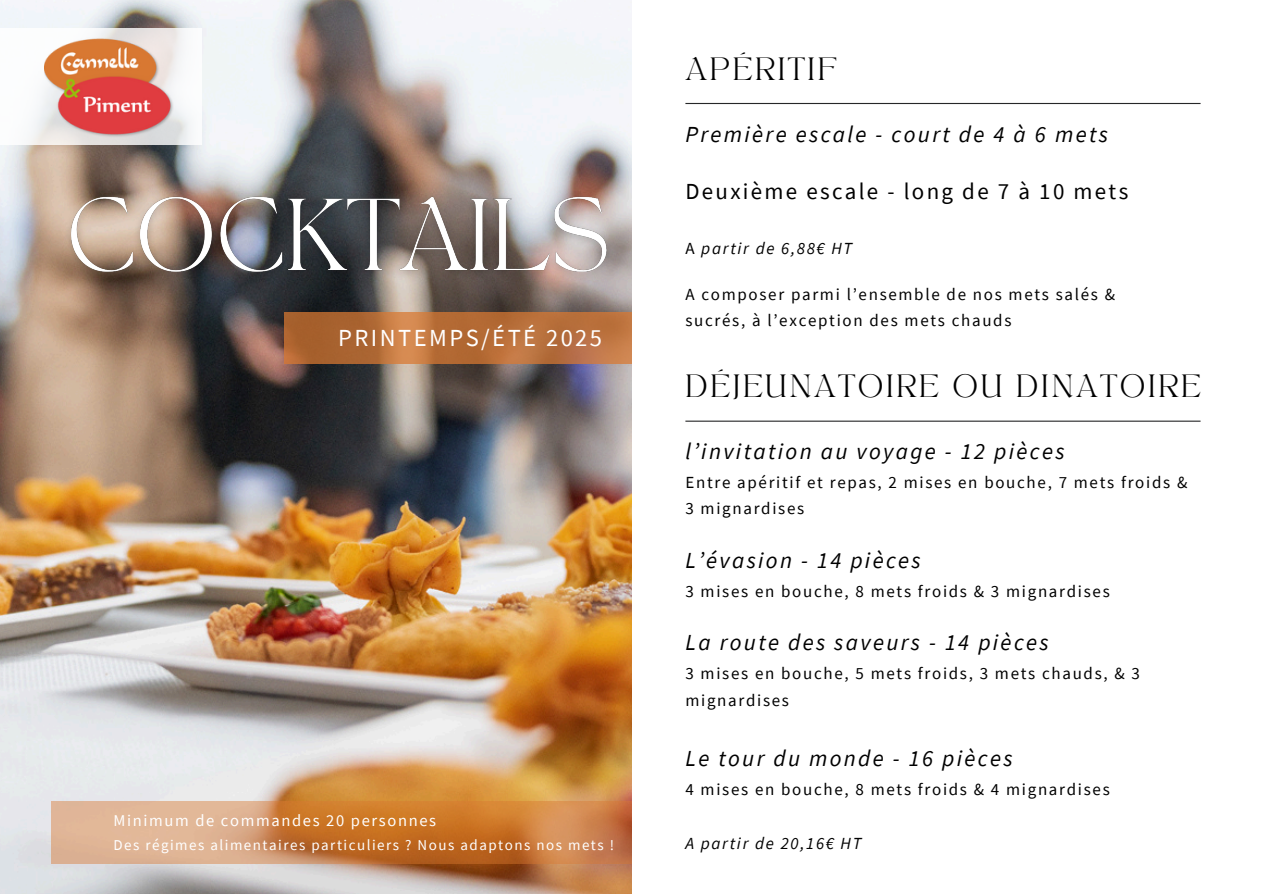
<style>
.page{position:relative;width:1264px;height:894px;background:#fff}
.page>*{position:absolute;margin:0;border:0;box-sizing:border-box;transform-origin:0 0}
.t1{font:24.45px "Source Sans Pro";letter-spacing:.1em;color:#fff}
.t2{font:italic 22.95px "Source Sans Pro";letter-spacing:.1em;color:#000}
.t3{font:22.95px "Source Sans Pro";letter-spacing:.1em;color:#000}
.t4{font:22.5px "TANAEGEAN";letter-spacing:.12em;color:#000}
.t5{font:16.95px/26.1px "Source Sans Pro";letter-spacing:.1em;color:#000}
.t6{font:italic 16.95px "Source Sans Pro";letter-spacing:.1em;color:#000}
.t7{font:16.5px "Source Sans Pro";letter-spacing:.1em;color:#fff}
.t8{font:15px "Source Sans Pro";letter-spacing:.1em;color:#fff}
.s1{font-style:normal}
</style>
<div class="page">
<img style="left:0;top:0;width:631px;height:893px">
<svg style="left:285px;top:312px;width:347px;height:52px;background:#b76e3a"></svg>
<img style="left:57px;top:186px;width:563px;height:113px">
<hr style="left:685px;top:420px;width:515px;height:1px;background:#262728">
<svg style="left:51px;top:801px;width:581px;height:62px;background:#d08d57"></svg>
<div style="left:0;top:28px;width:202px;height:117px;background:#fff"></div>
<img style="left:44px;top:13px;width:130px;height:147px">
<hr style="left:685px;top:103px;width:515px;height:1px;background:#262728">
<h4 class="t1" style="left:338px;top:322px;width:265px">PRINTEMPS/ÉTÉ 2025</h4>
<h4 class="t7" style="left:113px;top:809px;width:324px">Minimum de commandes 20 personnes</h4>
<h4 class="t8" style="left:113px;top:834px;width:502px">Des régimes alimentaires particuliers ? Nous adaptons nos mets !</h4>
<p class="t4" style="left:685px;top:56px;width:153px">APÉRITIF</p>
<p class="t2" style="left:685px;top:119px;width:424px">Première escale - court de 4 à 6 mets</p>
<h2 class="t3" style="left:685px;top:176px;width:444px">Deuxième escale - long de 7 à 10 mets</h2>
<p class="t6" style="left:685px;top:237px;width:168px"><span class="s1">A</span> partir de 6,88€ HT</p>
<h3 class="t5" style="left:685px;top:281px;width:431px">A composer parmi l’ensemble de nos mets salés &amp; sucrés, à l’exception des mets chauds</h3>
<h3 class="t4" style="left:685px;top:373px;width:516px">DÉJEUNATOIRE OU DINATOIRE</h3>
<h4 class="t2" style="left:685px;top:436px;width:380px">l’invitation au voyage - 12 pièces</h4>
<h4 class="t5" style="left:685px;top:469px;width:503px">Entre apéritif et repas, 2 mises en bouche, 7 mets froids &amp;<br>3 mignardises</h4>
<h4 class="t2" style="left:685px;top:545px;width:237px">L’évasion - 14 pièces</h4>
<h4 class="t5" style="left:685px;top:577px;width:426px">3 mises en bouche, 8 mets froids &amp; 3 mignardises</h4>
<h2 class="t2" style="left:685px;top:627px;width:365px">La route des saveurs - 14 pièces</h2>
<h2 class="t5" style="left:685px;top:660px;width:456px">3 mises en bouche, 5 mets froids, 3 mets chauds, &amp; 3 mignardises</h2>
<h2 class="t2" style="left:685px;top:743px;width:329px">Le tour du monde - 16 pièces</h2>
<h2 class="t5" style="left:685px;top:776px;width:426px">4 mises en bouche, 8 mets froids &amp; 4 mignardises</h2>
<p class="t6" style="left:685px;top:831px;width:177px">A partir de 20,16€ HT</p>
</div>
